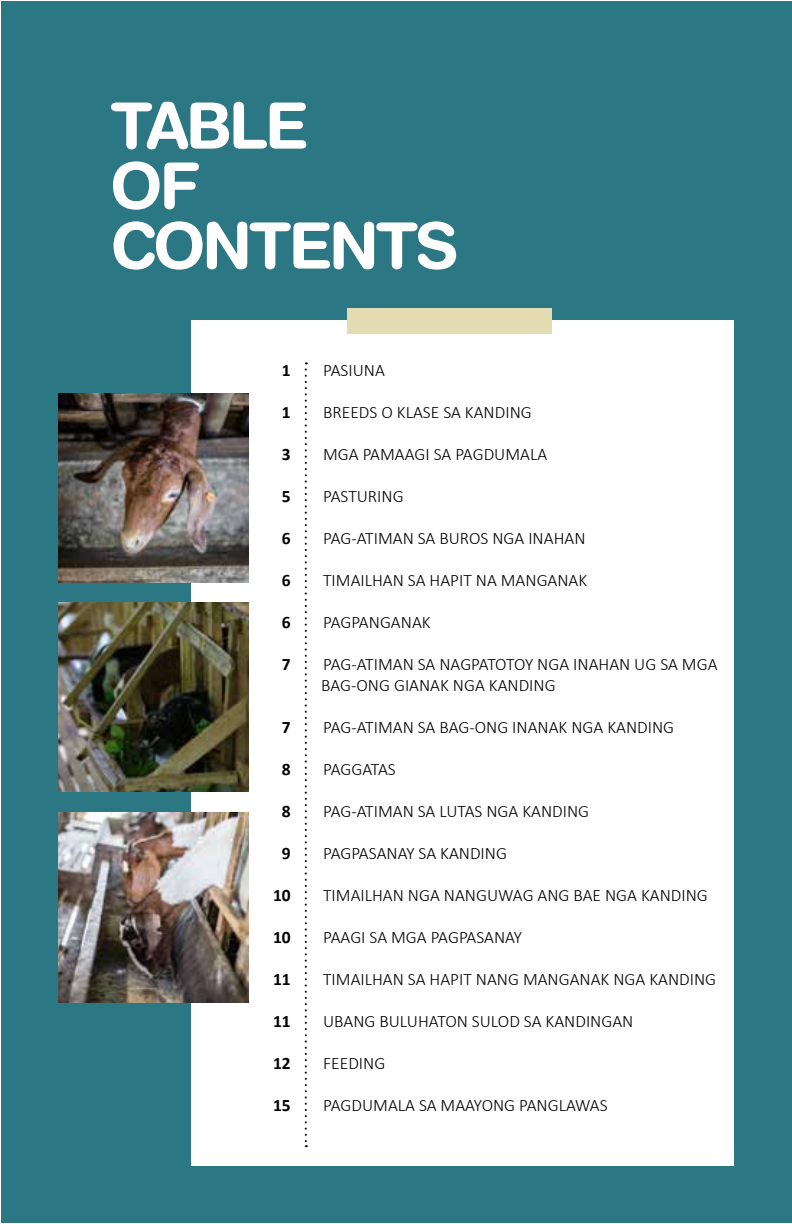
<style>
.page{position:relative;width:792px;height:1224px;background:#fff}
.page>*{position:absolute;margin:0;border:0;box-sizing:border-box;transform-origin:0 0}
.t1{font:700 64px/60px "Helvetica Rounded LT Std";letter-spacing:-.05em;color:#fff}
.t2{font:300 17.6px/21px "Calibri";color:#000}
.t3{font:700 17.6px "Calibri";color:#000}
</style>
<div class="page">
<div style="left:1px;top:1px;width:791px;height:1222px;background:#2c7784"></div>
<div style="left:191px;top:320px;width:543px;height:846px;background:#fff"></div>
<img style="left:58px;top:813px;width:190px;height:189px">
<img style="left:58px;top:602px;width:190px;height:190px">
<img style="left:58px;top:393px;width:190px;height:190px">
<svg style="left:305px;top:362px;width:2px;height:785px"></svg>
<div style="left:348px;top:308px;width:204px;height:25px;background:#e4ddb3"></div>
<h1 class="t1" style="left:110px;top:95px;width:350px">TABLE<br>OF<br>CONTENTS</h1>
<p class="t3" style="left:282px;top:357px;width:10px">1</p>
<p class="t3" style="left:282px;top:399px;width:10px">1</p>
<p class="t3" style="left:282px;top:441px;width:10px">3</p>
<p class="t3" style="left:282px;top:483px;width:10px">5</p>
<p class="t3" style="left:282px;top:525px;width:10px">6</p>
<p class="t3" style="left:282px;top:567px;width:10px">6</p>
<p class="t3" style="left:282px;top:609px;width:10px">6</p>
<p class="t3" style="left:282px;top:651px;width:10px">7</p>
<p class="t3" style="left:282px;top:714px;width:10px">7</p>
<p class="t3" style="left:282px;top:756px;width:10px">8</p>
<p class="t3" style="left:282px;top:798px;width:10px">8</p>
<p class="t3" style="left:282px;top:840px;width:10px">9</p>
<p class="t3" style="left:273px;top:882px;width:19px">10</p>
<p class="t3" style="left:273px;top:924px;width:19px">10</p>
<p class="t3" style="left:273px;top:966px;width:19px">11</p>
<p class="t3" style="left:273px;top:1008px;width:19px">11</p>
<p class="t3" style="left:273px;top:1050px;width:19px">12</p>
<p class="t3" style="left:273px;top:1092px;width:19px">15</p>
<p class="t2" style="left:323px;top:359px;width:63px">PASIUNA</p>
<p class="t2" style="left:323px;top:401px;width:210px">BREEDS O KLASE SA KANDING</p>
<p class="t2" style="left:323px;top:443px;width:226px">MGA PAMAAGI SA PAGDUMALA</p>
<p class="t2" style="left:323px;top:485px;width:82px">PASTURING</p>
<p class="t2" style="left:323px;top:527px;width:264px">PAG-ATIMAN SA BUROS NGA INAHAN</p>
<p class="t2" style="left:323px;top:569px;width:266px">TIMAILHAN SA HAPIT NA MANGANAK</p>
<p class="t2" style="left:323px;top:611px;width:109px">PAGPANGANAK</p>
<p class="t2" style="left:321px;top:653px;width:398px">PAG-ATIMAN SA NAGPATOTOY NGA INAHAN UG SA MGA<br>BAG-ONG GIANAK NGA KANDING</p>
<p class="t2" style="left:323px;top:716px;width:353px">PAG-ATIMAN SA BAG-ONG INANAK NGA KANDING</p>
<p class="t2" style="left:323px;top:758px;width:74px">PAGGATAS</p>
<p class="t2" style="left:323px;top:800px;width:268px">PAG-ATIMAN SA LUTAS NGA KANDING</p>
<p class="t2" style="left:323px;top:842px;width:185px">PAGPASANAY SA KANDING</p>
<p class="t2" style="left:323px;top:884px;width:386px">TIMAILHAN NGA NANGUWAG ANG BAE NGA KANDING</p>
<p class="t2" style="left:323px;top:926px;width:200px">PAAGI SA MGA PAGPASANAY</p>
<p class="t2" style="left:323px;top:968px;width:395px">TIMAILHAN SA HAPIT NANG MANGANAK NGA KANDING</p>
<p class="t2" style="left:323px;top:1010px;width:312px">UBANG BULUHATON SULOD SA KANDINGAN</p>
<p class="t2" style="left:323px;top:1052px;width:64px">FEEDING</p>
<p class="t2" style="left:323px;top:1094px;width:286px">PAGDUMALA SA MAAYONG PANGLAWAS</p>
</div>
